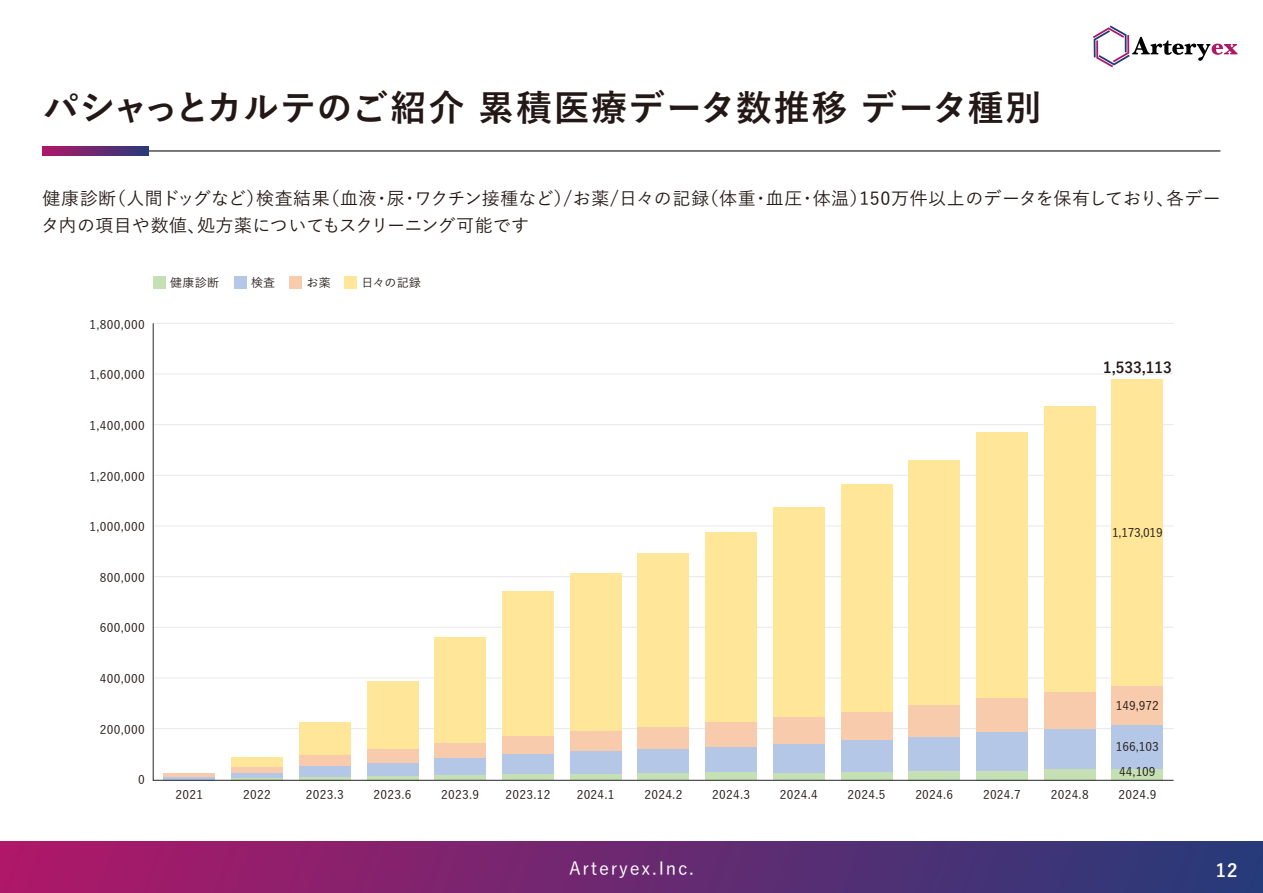
<style>
.page{position:relative;width:1263px;height:893px;background:#fff}
.page>*{position:absolute;margin:0;border:0;box-sizing:border-box;transform-origin:0 0}
.t1{font:700 36px "Yu Go";letter-spacing:.025em;color:#231815}
.t2{font:500 18px/27px "Yu Go";letter-spacing:.02em;color:#231815}
.t3{font:500 18px "Yu Go";letter-spacing:.1em;color:#fff}
.t4{font:700 18px "Yu Go";color:#fff}
.t5{font:700 15px "Yu Go";color:#231815}
.t6{font:500 12px "Yu Go";letter-spacing:.025em;color:#231815}
</style>
<div class="page">
<div style="left:0;top:842px;width:1263px;height:51px;background:linear-gradient(to right,#b01768,#263b7a)"></div>
<hr style="left:43px;top:150px;width:1177px;height:2px;background:#505050">
<svg style="left:43px;top:147px;width:106px;height:8px"></svg>
<svg style="left:1093px;top:26px;width:144px;height:41px"></svg>
<div style="left:153px;top:277px;width:13px;height:12px;background:#c5e0b4"></div>
<div style="left:234px;top:277px;width:13px;height:12px;background:#b4c7e7"></div>
<div style="left:289px;top:277px;width:13px;height:12px;background:#f8cbad"></div>
<div style="left:345px;top:277px;width:12px;height:12px;background:#ffe699"></div>
<svg style="left:152px;top:323px;width:1022px;height:458px"></svg>
<h1 class="t1" style="left:43px;top:87px;width:1000px">パシャっとカルテのご紹介 累積医療データ数推移 データ種別</h1>
<h2 class="t2" style="left:41px;top:183px;width:1181px">健康診断（人間ドッグなど）検査結果（血液・尿・ワクチン接種など）/お薬/日々の記録（体重・血圧・体温）150万件以上のデータを保有しており、各データ内の項目や数値、処方薬についてもスクリーニング可能です</h2>
<p class="t6" style="left:89px;top:313px;width:57px">1,800,000</p>
<p class="t6" style="left:89px;top:364px;width:57px">1,600,000</p>
<p class="t6" style="left:89px;top:414px;width:57px">1,400,000</p>
<p class="t6" style="left:89px;top:465px;width:57px">1,200,000</p>
<p class="t6" style="left:89px;top:516px;width:57px">1,000,000</p>
<p class="t6" style="left:100px;top:566px;width:46px">800,000</p>
<p class="t6" style="left:100px;top:617px;width:46px">600,000</p>
<p class="t6" style="left:100px;top:668px;width:46px">400,000</p>
<p class="t6" style="left:100px;top:718px;width:46px">200,000</p>
<p class="t6" style="left:138px;top:769px;width:8px">0</p>
<p class="t6" style="left:170px;top:272px;width:50px">健康診断</p>
<p class="t6" style="left:251px;top:272px;width:26px">検査</p>
<p class="t6" style="left:306px;top:272px;width:26px">お薬</p>
<p class="t6" style="left:361px;top:272px;width:61px">日々の記録</p>
<p class="t5" style="left:1103px;top:359px;width:70px">1,533,113</p>
<p class="t6" style="left:1112px;top:521px;width:52px">1,173,019</p>
<p class="t6" style="left:1116px;top:694px;width:45px">149,972</p>
<p class="t6" style="left:1116px;top:736px;width:45px">166,103</p>
<p class="t6" style="left:1119px;top:761px;width:38px">44,109</p>
<p class="t6" style="left:176px;top:784px;width:29px">2021</p>
<p class="t6" style="left:243px;top:784px;width:29px">2022</p>
<p class="t6" style="left:306px;top:784px;width:39px">2023.3</p>
<p class="t6" style="left:374px;top:784px;width:39px">2023.6</p>
<p class="t6" style="left:441px;top:784px;width:39px">2023.9</p>
<p class="t6" style="left:505px;top:784px;width:46px">2023.12</p>
<p class="t6" style="left:577px;top:784px;width:39px">2024.1</p>
<p class="t6" style="left:644px;top:784px;width:39px">2024.2</p>
<p class="t6" style="left:712px;top:784px;width:39px">2024.3</p>
<p class="t6" style="left:780px;top:784px;width:39px">2024.4</p>
<p class="t6" style="left:848px;top:784px;width:39px">2024.5</p>
<p class="t6" style="left:915px;top:784px;width:39px">2024.6</p>
<p class="t6" style="left:983px;top:784px;width:39px">2024.7</p>
<p class="t6" style="left:1051px;top:784px;width:39px">2024.8</p>
<p class="t6" style="left:1118px;top:784px;width:39px">2024.9</p>
<h2 class="t3" style="left:569px;top:851px;width:126px">Arteryex.Inc.</h2>
<h2 class="t4" style="left:1216px;top:860px;width:23px">12</h2>
</div>
